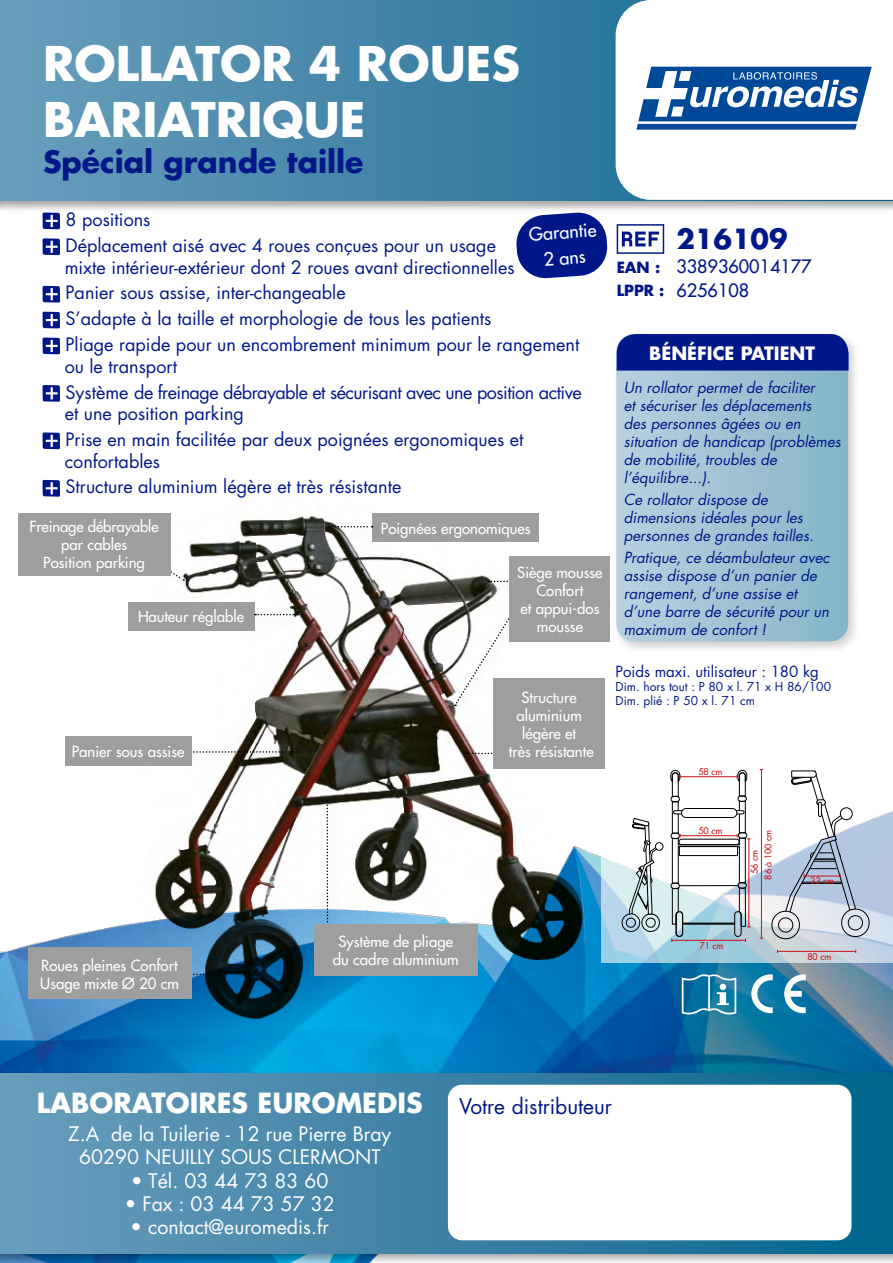
<style>
.page{position:relative;width:893px;height:1263px;background:#fff}
.page>*{position:absolute;margin:0;border:0;box-sizing:border-box;transform-origin:0 0}
.t1{font:700 46.5px/55.8px "Futura Std";color:#fff}
.t2{font:700 30px "Futura Std";color:#001789}
.t3{font:700 27px "Futura Std";color:#fff}
.t4{font:700 27px "Futura Std";color:#001789}
.t5{font:21px "Futura";color:#001789}
.t6{font:19.5px/23.4px "Futura";color:#fff;text-align:center}
.t7{font:18px/25.8px "Futura";color:#001789}
.t8{font:18px/25.8px "Futura";letter-spacing:-.03em;color:#001789}
.t9{font:500 18px/24px "Futura Std";color:#001789}
.t10{font:700 18px "Futura Std";color:#fff}
.t11{font:500 18px/25.8px "Futura Std";color:#fff;text-align:center}
.t12{font:italic 15px/18px "Futura";color:#001789}
.t13{font:500 15px/18px "Futura Std";color:#fff;text-align:center}
.t14{font:15px "Futura";color:#001789}
.t15{font:700 15px/23.5px "Futura Std";color:#001789}
.t16{font:12px/14.4px "Futura";color:#001789}
.t17{font:500 9px "Futura Std";color:#cc1216}
</style>
<div class="page">
<img style="left:0;top:641px;width:893px;height:428px">
<svg style="left:784px;top:974px;width:22px;height:39px"></svg>
<svg style="left:751px;top:974px;width:22px;height:39px"></svg>
<div style="left:0;top:0;width:893px;height:214px;background:#000;opacity:.4"></div>
<svg style="left:0;top:0;width:893px;height:201px;background:#4a89ac"></svg>
<div style="left:0;top:1069px;width:893px;height:194px;background:#000;opacity:.4"></div>
<svg style="left:0;top:1074px;width:893px;height:179px;background:#4889ab"></svg>
<div style="left:448px;top:1085px;width:403px;height:155px;background:#fff;border-radius:14px"></div>
<svg style="left:682px;top:974px;width:54px;height:40px;background:#4091b4"></svg>
<div style="left:612px;top:330px;width:249px;height:325px;background:#000;opacity:.4"></div>
<div style="left:616px;top:334px;width:232px;height:307px;background:linear-gradient(to right,#bad0df,#86b4c8);border-radius:18px"></div>
<svg style="left:515px;top:212px;width:93px;height:67px"></svg>
<div style="left:617px;top:334px;width:231px;height:37px;background:#001789"></div>
<svg style="left:616px;top:0;width:277px;height:200px"></svg>
<svg style="left:636px;top:67px;width:236px;height:63px"></svg>
<svg style="left:617px;top:224px;width:47px;height:30px"></svg>
<svg style="left:602px;top:741px;width:291px;height:222px"></svg>
<div style="left:128px;top:602px;width:126px;height:28px;background:#9d9e9e"></div>
<div style="left:43px;top:212px;width:17px;height:17px;background:#001789;border-radius:2px"></div>
<svg style="left:46px;top:215px;width:12px;height:12px"></svg>
<div style="left:43px;top:238px;width:17px;height:17px;background:#001789;border-radius:2px"></div>
<svg style="left:46px;top:241px;width:12px;height:12px"></svg>
<div style="left:43px;top:286px;width:17px;height:17px;background:#001789;border-radius:2px"></div>
<svg style="left:46px;top:288px;width:12px;height:12px"></svg>
<div style="left:43px;top:312px;width:17px;height:16px;background:#001789;border-radius:2px"></div>
<svg style="left:46px;top:314px;width:12px;height:12px"></svg>
<div style="left:43px;top:337px;width:17px;height:17px;background:#001789;border-radius:2px"></div>
<svg style="left:46px;top:340px;width:12px;height:12px"></svg>
<div style="left:43px;top:385px;width:17px;height:17px;background:#001789;border-radius:2px"></div>
<svg style="left:46px;top:387px;width:12px;height:12px"></svg>
<div style="left:43px;top:432px;width:17px;height:17px;background:#001789;border-radius:2px"></div>
<svg style="left:46px;top:435px;width:12px;height:12px"></svg>
<div style="left:43px;top:480px;width:17px;height:17px;background:#001789;border-radius:2px"></div>
<svg style="left:46px;top:482px;width:12px;height:12px"></svg>
<div style="left:734px;top:911px;width:7px;height:26px;border:1px solid #000;border-radius:3px"></div>
<div style="left:676px;top:911px;width:7px;height:26px;border:1px solid #000;border-radius:3px"></div>
<svg style="left:621px;top:818px;width:39px;height:114px"></svg>
<div style="left:655px;top:843px;width:8px;height:7px;background:#fff;border-radius:50%"></div>
<div style="left:655px;top:842px;width:8px;height:8px;border:1px solid #000;border-radius:50%"></div>
<svg style="left:842px;top:909px;width:27px;height:27px"></svg>
<div style="left:841px;top:909px;width:28px;height:28px;border:1px solid #000;border-radius:13px"></div>
<div style="left:848px;top:916px;width:14px;height:14px;background:#dce5f1;border-radius:7px"></div>
<div style="left:848px;top:915px;width:15px;height:15px;border:1px solid #000;border-radius:7px"></div>
<hr style="left:672px;top:940px;width:73px;height:1px;background:#cc1216">
<svg style="left:770px;top:770px;width:86px;height:170px"></svg>
<hr style="left:777px;top:951px;width:79px;height:1px;background:#cc1216">
<svg style="left:670px;top:770px;width:80px;height:157px"></svg>
<hr style="left:761px;top:769px;width:1px;height:169px;background:#cc1216">
<img style="left:142px;top:513px;width:448px;height:513px">
<div style="left:485px;top:577px;width:58px;height:17px;background:#000;opacity:.4"></div>
<svg style="left:455px;top:581px;width:78px;height:125px"></svg>
<div style="left:323px;top:797px;width:18px;height:178px;background:#000;opacity:.4"></div>
<svg style="left:326px;top:800px;width:3px;height:124px"></svg>
<div style="left:314px;top:924px;width:163px;height:51px;background:#9d9e9e"></div>
<div style="left:18px;top:513px;width:153px;height:62px;background:#9d9e9e"></div>
<div style="left:65px;top:736px;width:126px;height:30px;background:#9d9e9e"></div>
<div style="left:28px;top:948px;width:163px;height:51px;background:#9d9e9e"></div>
<div style="left:509px;top:555px;width:101px;height:86px;background:#9d9e9e"></div>
<div style="left:493px;top:678px;width:112px;height:91px;background:#9d9e9e"></div>
<h1 class="t1" style="left:43px;top:35px;width:479px">ROLLATOR 4 ROUES<br>BARIATRIQUE</h1>
<h2 class="t2" style="left:43px;top:141px;width:322px">Spécial grande taille</h2>
<p class="t7" style="left:66px;top:207px;width:432px">8 positions<br>Déplacement aisé avec 4 roues conçues pour un usage</p>
<p class="t7" style="left:65px;top:254px;width:516px">mixte intérieur-extérieur dont 2 roues avant directionnelles<br>Panier sous assise, inter-changeable<br>S’adapte à la taille et morphologie de tous les patients<br>Pliage rapide pour un encombrement minimum pour le rangement</p>
<p class="t8" style="left:65px;top:353px;width:519px">ou le transport<br>Système de freinage débrayable et sécurisant avec une position active</p>
<p class="t7" style="left:65px;top:401px;width:460px">et une position parking<br>Prise en main facilitée par deux poignées ergonomiques et</p>
<p class="t7" style="left:65px;top:448px;width:338px">confortables<br>Structure aluminium légère et très résistante</p>
<p class="t11" style="left:528px;top:221px;width:69px;rotate:-4deg">Garantie<br>2 ans</p>
<p class="t13" style="left:30px;top:518px;width:131px">Freinage débrayable par cables<br>Position parking</p>
<p class="t13" style="left:138px;top:608px;width:107px">Hauteur réglable</p>
<p class="t13" style="left:72px;top:743px;width:114px">Panier sous assise</p>
<p class="t13" style="left:381px;top:519px;width:151px">Poignées ergonomiques</p>
<p class="t13" style="left:517px;top:563px;width:87px">Siège mousse<br>Confort<br>et appui-dos mousse</p>
<p class="t13" style="left:509px;top:688px;width:86px">Structure aluminium légère et<br>très résistante</p>
<p class="t15" style="left:617px;top:255px;width:49px">EAN :<br>LPPR :</p>
<h3 class="t4" style="left:676px;top:221px;width:113px">216109</h3>
<p class="t9" style="left:676px;top:255px;width:137px">3389360014177<br>6256108</p>
<p class="t10" style="left:649px;top:341px;width:167px">BÉNÉFICE PATIENT</p>
<p class="t12" style="left:624px;top:378px;width:219px">Un rollator permet de faciliter<br>et sécuriser les déplacements<br>des personnes âgées ou en situation de handicap (problèmes de mobilité, troubles de l’équilibre...).</p>
<p class="t12" style="left:624px;top:491px;width:191px">Ce rollator dispose de dimensions idéales pour les personnes de grandes tailles.</p>
<p class="t12" style="left:624px;top:549px;width:207px">Pratique, ce déambulateur avec assise dispose d’un panier de rangement, d’une assise et d’une barre de sécurité pour un maximum de confort !</p>
<p class="t14" style="left:616px;top:661px;width:205px">Poids maxi. utilisateur : 180 kg</p>
<p class="t16" style="left:616px;top:679px;width:217px">Dim. hors tout : P 80 x l. 71 x H 86/100<br>Dim. plié : P 50 x l. 71 cm</p>
<p class="t17" style="left:698px;top:766px;width:25px">58 cm</p>
<p class="t17" style="left:698px;top:825px;width:25px">50 cm</p>
<p class="t17" style="left:763px;top:880px;width:51px;rotate:-90deg">86 à 100 cm</p>
<p class="t17" style="left:749px;top:874px;width:25px;rotate:-90deg">56 cm</p>
<p class="t17" style="left:810px;top:875px;width:25px">33 cm</p>
<p class="t13" style="left:40px;top:956px;width:140px;text-align:left">Roues pleines Confort<br>Usage mixte Ø 20 cm</p>
<p class="t13" style="left:338px;top:932px;width:116px">Système de pliage</p>
<p class="t17" style="left:699px;top:940px;width:25px">71 cm</p>
<p class="t13" style="left:333px;top:950px;width:128px">du cadre aluminium</p>
<h3 class="t3" style="left:37px;top:1085px;width:387px">LABORATOIRES EUROMEDIS</h3>
<p class="t6" style="left:68px;top:1122px;width:325px">Z.A de la Tuilerie - 12 rue Pierre Bray<br>60290 NEUILLY SOUS CLERMONT</p>
<p class="t6" style="left:131px;top:1169px;width:199px">• Tél. 03 44 73 83 60</p>
<p class="t6" style="left:125px;top:1192px;width:211px">• Fax : 03 44 73 57 32</p>
<p class="t6" style="left:131px;top:1216px;width:200px">• contact@euromedis.fr</p>
<p class="t5" style="left:459px;top:1093px;width:154px">Votre distributeur</p>
<p class="t17" style="left:807px;top:951px;width:25px">80 cm</p>
</div>
